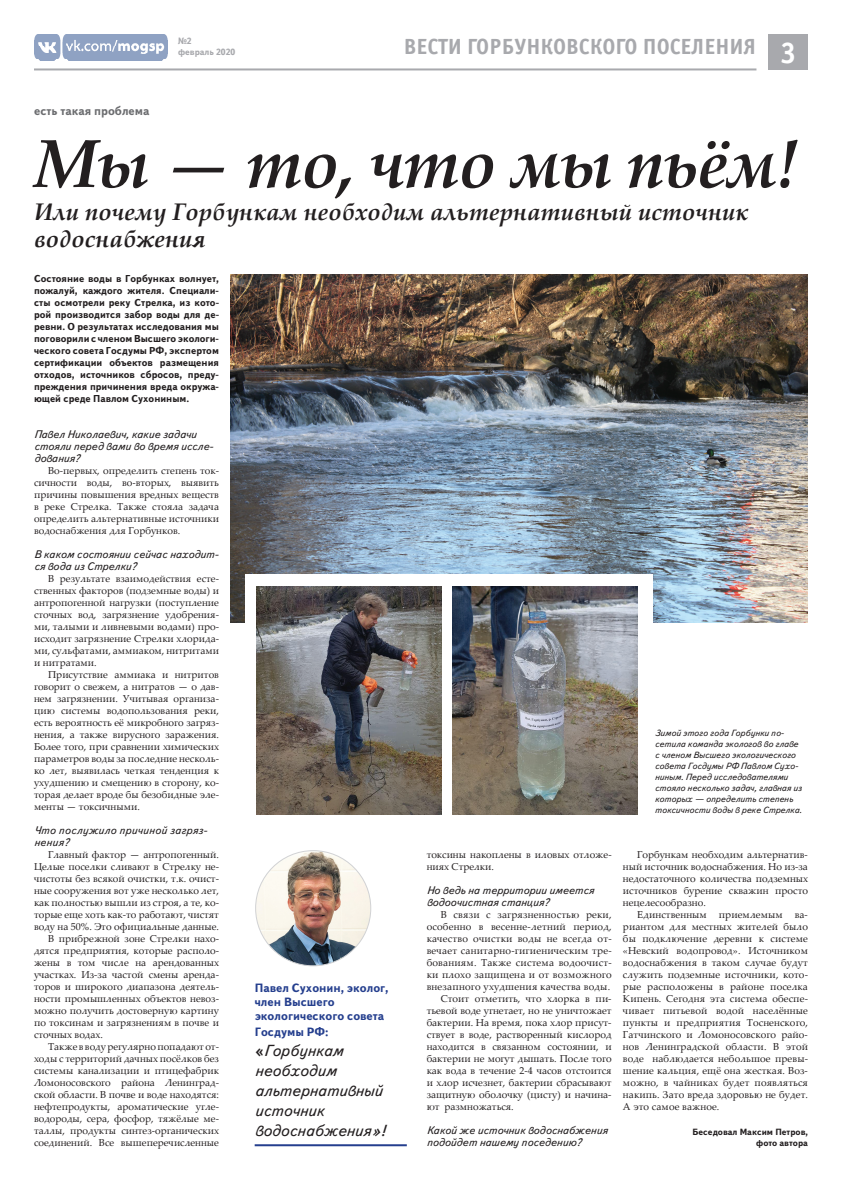
<style>
.page{position:relative;width:842px;height:1191px;background:#fff}
.page>*{position:absolute;margin:0;border:0;box-sizing:border-box;transform-origin:0 0}
.t1{font:italic 700 68px "Palatino Linotype";letter-spacing:-.02em;color:#231f20}
.t2{font:700 30px "Officina Sans C";color:#fff}
.t3{font:italic 700 24px/27px "Palatino Linotype";color:#231f20}
.t4{font:700 22px "Officina Sans C";color:#a8a9ad}
.t5{font:italic 16px/20px "Text Book C";color:#231f20}
.t6{font:700 12px/14px "Text Book C";color:#253f8e}
.t7{font:700 12px "Text Book C";color:#6c6d70}
.t8{font:italic 11px/12px "Text Book C";color:#231f20}
.t9{font:italic 11px/12px "Text Book C";letter-spacing:.02em;color:#231f20}
.t10{font:10px/12px "Palatino Linotype";color:#231f20;text-align:justify}
.t11{font:700 10px/12px "Text Book C";color:#231f20;text-align:justify}
.t12{font:10px "Palatino Linotype";letter-spacing:.02em;color:#231f20}
.t13{font:italic 9px/11px "Text Book C";color:#231f20}
.t14{font:700 9px/11px "Text Book C";color:#231f20;text-align:right}
.t15{font:700 9px/11px "Text Book C";color:#a8a9ad}
.s1{font-weight:700;font-style:normal}
</style>
<div class="page">
<img style="left:34px;top:34px;width:133px;height:27px">
<hr style="left:34px;top:68px;width:722px;height:2px;background:#a8a9ad">
<img style="left:230px;top:274px;width:578px;height:348px">
<div style="left:769px;top:34px;width:39px;height:36px;background:#a8a9ad"></div>
<hr style="left:255px;top:1144px;width:152px;height:2px;background:#253f8e">
<img style="left:256px;top:850px;width:115px;height:115px;border-radius:58px">
<div style="left:245px;top:574px;width:408px;height:252px;background:#fff"></div>
<img style="left:257px;top:586px;width:185px;height:228px">
<img style="left:453px;top:586px;width:185px;height:228px">
<p class="t7" style="left:34px;top:104px;width:117px">есть такая проблема</p>
<p class="t15" style="left:178px;top:36px;width:59px">№2<br>февраль 2020</p>
<h2 class="t2" style="left:780px;top:36px;width:18px">3</h2>
<h3 class="t4" style="left:404px;top:34px;width:354px">ВЕСТИ ГОРБУНКОВСКОГО ПОСЕЛЕНИЯ</h3>
<h1 class="t1" style="left:34px;top:115px;width:766px">Мы — то, что мы пьём!</h1>
<h3 class="t3" style="left:34px;top:197px;width:716px">Или почему Горбункам необходим альтернативный источник водоснабжения</h3>
<p class="t11" style="left:34px;top:272px;width:186px">Состояние воды в Горбунках волнует, пожалуй, каждого жителя. Специали&shy;сты осмотрели реку Стрелка, из кото&shy;рой производится забор воды для де&shy;ревни. О результатах исследования мы поговорили с членом Высшего экологи&shy;ческого совета Госдумы РФ, экспертом сертификации объектов размещения отходов, источников сбросов, преду&shy;преждения причинения вреда окружа&shy;ющей среде Павлом Сухониным.</p>
<p class="t8" style="left:34px;top:428px;width:181px">Павел Николаевич, какие задачи стояли перед вами во время иссле&shy;дования?</p>
<p class="t10" style="left:34px;top:464px;width:186px;text-indent:14px">Во-первых, определить степень ток&shy;сичности воды, во-вторых, выявить причины повышения вредных веществ в реке Стрелка. Также стояла задача определить альтернативные источники водоснабжения для Горбунков.</p>
<p class="t8" style="left:34px;top:548px;width:186px">В каком состоянии сейчас находит&shy;ся вода из Стрелки?</p>
<p class="t10" style="left:34px;top:572px;width:186px;text-indent:14px">В результате взаимодействия есте&shy;ственных факторов (подземные воды) и антропогенной нагрузки (поступление сточных вод, загрязнение удобрения&shy;ми, талыми и ливневыми водами) про&shy;исходит загрязнение Стрелки хлорида&shy;ми, сульфатами, аммиаком, нитритами и нитратами.</p>
<p class="t10" style="left:34px;top:668px;width:186px;text-indent:14px">Присутствие аммиака и нитритов говорит о свежем, а нитратов — о дав&shy;нем загрязнении. Учитывая организа&shy;цию системы водопользования реки, есть вероятность её микробного загряз&shy;нения, а также вирусного заражения.<br>Более того, при сравнении химических параметров воды за последние несколь&shy;ко лет, выявилась четкая тенденция к ухудшению и смещению в сторону, ко&shy;торая делает вроде бы безобидные эле&shy;менты — токсичными.</p>
<p class="t9" style="left:34px;top:824px;width:175px">Что послужило причиной загряз&shy;нения?</p>
<p class="t10" style="left:48px;top:848px;width:172px">Главный фактор — антропогенный.</p>
<p class="t10" style="left:34px;top:860px;width:186px">Целые поселки сливают в Стрелку не-</p>
<p class="t10" style="left:34px;top:872px;width:186px">чистоты без всякой очистки, т.к. очист-</p>
<p class="t10" style="left:34px;top:884px;width:186px">ные сооружения вот уже несколько лет,</p>
<p class="t10" style="left:34px;top:896px;width:186px">как полностью вышли из строя, а те, ко-</p>
<p class="t10" style="left:34px;top:908px;width:186px">торые еще хоть как-то работают, чистят</p>
<p class="t10" style="left:34px;top:920px;width:186px">воду на 50%. Это официальные данные.</p>
<p class="t10" style="left:48px;top:932px;width:172px">В прибрежной зоне Стрелки нахо-</p>
<p class="t10" style="left:34px;top:944px;width:186px">дятся предприятия, которые располо-</p>
<p class="t10" style="left:34px;top:956px;width:186px">жены в том числе на арендованных</p>
<p class="t10" style="left:34px;top:968px;width:186px">участках. Из-за частой смены аренда-</p>
<p class="t10" style="left:34px;top:980px;width:186px">торов и широкого диапазона деятель-</p>
<p class="t10" style="left:34px;top:992px;width:186px">ности промышленных объектов невоз-</p>
<p class="t10" style="left:34px;top:1004px;width:186px">можно получить достоверную картину</p>
<p class="t10" style="left:34px;top:1016px;width:186px">по токсинам и загрязнениям в почве и</p>
<p class="t10" style="left:34px;top:1028px;width:70px">сточных водах.</p>
<p class="t10" style="left:48px;top:1040px;width:172px">Также в воду регулярно попадают от-</p>
<p class="t10" style="left:34px;top:1052px;width:186px">ходы с территорий дачных посёлков без</p>
<p class="t10" style="left:34px;top:1064px;width:186px">системы канализации и птицефабрик</p>
<p class="t10" style="left:34px;top:1076px;width:186px">Ломоносовского района Ленинград-</p>
<p class="t10" style="left:34px;top:1088px;width:186px">ской области. В почве и воде находятся:</p>
<p class="t10" style="left:34px;top:1100px;width:186px">нефтепродукты, ароматические угле-</p>
<p class="t10" style="left:34px;top:1112px;width:186px">водороды, сера, фосфор, тяжёлые ме-</p>
<p class="t10" style="left:34px;top:1124px;width:186px">таллы, продукты синтез-органических</p>
<p class="t10" style="left:34px;top:1136px;width:186px">соединений. Все вышеперечисленные</p>
<p class="t6" style="left:255px;top:980px;width:135px">Павел Сухонин, эколог, член Высшего экологического совета</p>
<p class="t6" style="left:255px;top:1024px;width:75px">Госдумы РФ:</p>
<h3 class="t5" style="left:255px;top:1040px;width:132px"><span class="s1">«</span>Горбункам необходим альтернативный источник водоснабжения»!</h3>
<p class="t13" style="left:655px;top:727px;width:148px">Зимой этого года Горбунки по&shy;сетила команда экологов во главе с членом Высшего экологического совета Госдумы РФ Павлом Сухо&shy;ниным. Перед исследователями стояло несколько задач, главная из которых — определить степень токсичности воды в реке Стрелка.</p>
<p class="t10" style="left:427px;top:848px;width:186px">токсины накоплены в иловых отложе&shy;ниях Стрелки.</p>
<p class="t8" style="left:427px;top:884px;width:169px">Но ведь на территории имеется водоочистная станция?</p>
<p class="t12" style="left:441px;top:907px;width:172px">В связи с загрязненностью реки,</p>
<p class="t12" style="left:427px;top:919px;width:186px">особенно в весенне-летний период,</p>
<p class="t12" style="left:427px;top:931px;width:186px">качество очистки воды не всегда от-</p>
<p class="t12" style="left:427px;top:943px;width:186px">вечает санитарно-гигиеническим тре-</p>
<p class="t12" style="left:427px;top:955px;width:186px">бованиям. Также система водоочист-</p>
<p class="t12" style="left:427px;top:967px;width:186px">ки плохо защищена и от возможного</p>
<p class="t12" style="left:427px;top:979px;width:185px">внезапного ухудшения качества воды.</p>
<p class="t10" style="left:441px;top:992px;width:172px">Стоит отметить, что хлорка в пи-</p>
<p class="t10" style="left:427px;top:1004px;width:186px">тьевой воде угнетает, но не уничтожает</p>
<p class="t10" style="left:427px;top:1016px;width:186px">бактерии. На время, пока хлор присут-</p>
<p class="t10" style="left:427px;top:1028px;width:186px">ствует в воде, растворенный кислород</p>
<p class="t10" style="left:427px;top:1040px;width:186px">находится в связанном состоянии, и</p>
<p class="t10" style="left:427px;top:1052px;width:186px">бактерии не могут дышать. После того</p>
<p class="t10" style="left:427px;top:1064px;width:186px">как вода в течение 2-4 часов отстоится</p>
<p class="t10" style="left:427px;top:1076px;width:186px">и хлор исчезнет, бактерии сбрасывают</p>
<p class="t10" style="left:427px;top:1088px;width:186px">защитную оболочку (цисту) и начина-</p>
<p class="t10" style="left:427px;top:1100px;width:89px">ют размножаться.</p>
<p class="t8" style="left:427px;top:1124px;width:182px">Какой же источник водоснабжения подойдет нашему поседению?</p>
<p class="t10" style="left:623px;top:848px;width:186px;text-indent:14px">Горбункам необходим альтернатив&shy;ный источник водоснабжения. Но из-за недостаточного количества подземных источников бурение скважин просто нецелесообразно.</p>
<p class="t10" style="left:623px;top:908px;width:187px;text-indent:14px">Единственным приемлемым ва&shy;риантом для местных жителей было бы подключение деревни к системе «Невский водопровод». Источником водоснабжения в таком случае будут служить подземные источники, кото&shy;рые расположены в районе поселка Кипень. Сегодня эта система обеспе&shy;чивает питьевой водой населённые пункты и предприятия Тосненского, Гатчинского и Ломоносовского райо&shy;нов Ленинградской области. В этой воде наблюдается небольшое превы&shy;шение кальция, ещё она жесткая. Воз&shy;можно, в чайниках будет появляться накипь. Зато вреда здоровью не будет.<br>А это самое важное.</p>
<p class="t14" style="left:692px;top:1126px;width:117px">Беседовал Максим Петров, фото автора</p>
</div>
